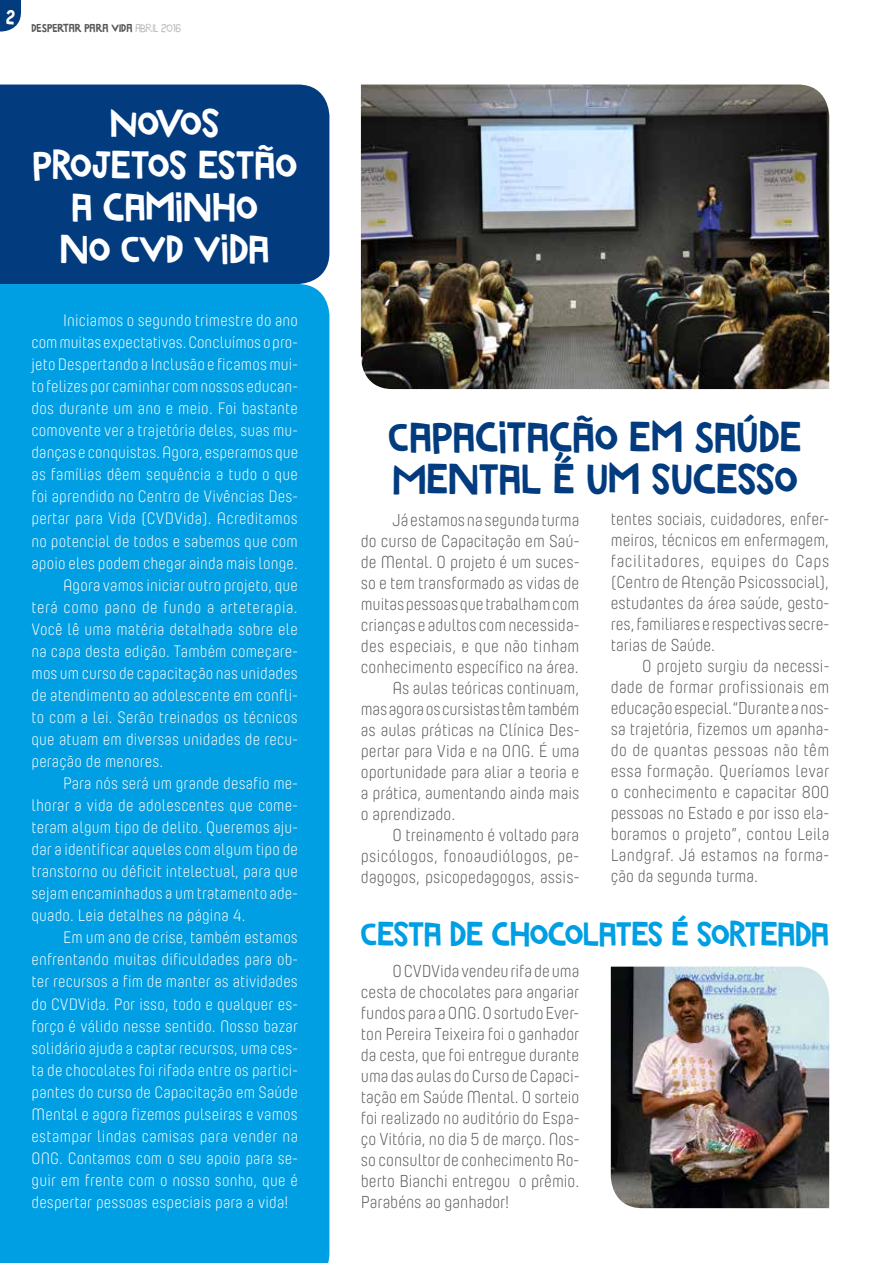
<style>
.page{position:relative;width:893px;height:1263px;background:#fff}
.page>*{position:absolute;margin:0;border:0;box-sizing:border-box;transform-origin:0 0}
.t1{font:45px/42px "Marujo";color:#023b7e}
.t2{font:42px/42px "Marujo";color:#fff;text-align:center}
.t3{font:36px "Marujo";letter-spacing:-.015em;color:#009fe3}
.t4{font:21px "Marujo";color:#fff}
.t5{font:300 17.25px/21px "Yummo";color:#575756;text-align:justify}
.t6{font:300 17.25px "Yummo";letter-spacing:.02em;color:#575756}
.t7{font:300 16.5px "Yummo";letter-spacing:.01em;color:#fff}
.t8{font:300 16.5px "Yummo";letter-spacing:.035em;color:#fff}
.t9{font:12px "Marujo";color:#575756}
.s1{font-family:"Marujo Fino";color:#b3b2b2}
</style>
<div class="page">
<svg style="left:0;top:0;width:21px;height:32px"></svg>
<div style="left:0;top:284px;width:329px;height:979px;background:#009fe3"></div>
<div style="left:0;top:85px;width:329px;height:199px;background:#023b7e"></div>
<img style="left:361px;top:85px;width:468px;height:304px">
<img style="left:611px;top:967px;width:218px;height:241px">
<p class="t4" style="left:6px;top:5px;width:11px">2</p>
<p class="t9" style="left:32px;top:20px;width:151px">DESPERTAR PARA VIDA <span class="s1">ABRIL 2016</span></p>
<h2 class="t2" style="left:32px;top:101px;width:266px">NOVOS<br>PROJETOS ESTÃO<br>A CAMINHO<br>NO CVD VIDA</h2>
<p class="t7" style="left:63px;top:310px;width:236px">Iniciamos o segundo trimestre do ano</p>
<p class="t7" style="left:32px;top:332px;width:268px">com muitas expectativas. Concluímos o pro-</p>
<p class="t7" style="left:32px;top:354px;width:268px">jeto Despertando a Inclusão e ficamos mui-</p>
<p class="t7" style="left:32px;top:376px;width:268px">to felizes por caminhar com nossos educan-</p>
<p class="t7" style="left:32px;top:398px;width:268px">dos durante um ano e meio. Foi bastante</p>
<p class="t7" style="left:32px;top:420px;width:268px">comovente ver a trajetória deles, suas mu-</p>
<p class="t7" style="left:32px;top:442px;width:268px">danças e conquistas. Agora, esperamos que</p>
<p class="t7" style="left:32px;top:464px;width:268px">as famílias dêem sequência a tudo o que</p>
<p class="t7" style="left:32px;top:486px;width:268px">foi aprendido no Centro de Vivências Des-</p>
<p class="t7" style="left:32px;top:508px;width:268px">pertar para Vida (CVDVida). Acreditamos</p>
<p class="t7" style="left:32px;top:531px;width:268px">no potencial de todos e sabemos que com</p>
<p class="t7" style="left:32px;top:553px;width:268px">apoio eles podem chegar ainda mais longe.</p>
<p class="t7" style="left:63px;top:575px;width:236px">Agora vamos iniciar outro projeto, que</p>
<p class="t8" style="left:32px;top:597px;width:268px">terá como pano de fundo a arteterapia.</p>
<p class="t7" style="left:32px;top:619px;width:268px">Você lê uma matéria detalhada sobre ele</p>
<p class="t7" style="left:32px;top:641px;width:268px">na capa desta edição. Também começare-</p>
<p class="t7" style="left:32px;top:663px;width:268px">mos um curso de capacitação nas unidades</p>
<p class="t7" style="left:32px;top:685px;width:268px">de atendimento ao adolescente em confli-</p>
<p class="t7" style="left:32px;top:707px;width:268px">to com a lei. Serão treinados os técnicos</p>
<p class="t7" style="left:32px;top:729px;width:268px">que atuam em diversas unidades de recu-</p>
<p class="t7" style="left:32px;top:751px;width:133px">peração de menores.</p>
<p class="t7" style="left:63px;top:773px;width:236px">Para nós será um grande desafio me-</p>
<p class="t7" style="left:32px;top:795px;width:268px">lhorar a vida de adolescentes que come-</p>
<p class="t7" style="left:32px;top:817px;width:268px">teram algum tipo de delito. Queremos aju-</p>
<p class="t7" style="left:32px;top:839px;width:268px">dar a identificar aqueles com algum tipo de</p>
<p class="t7" style="left:32px;top:861px;width:268px">transtorno ou déficit intelectual, para que</p>
<p class="t7" style="left:32px;top:883px;width:268px">sejam encaminhados a um tratamento ade-</p>
<p class="t7" style="left:32px;top:905px;width:215px">quado. Leia detalhes na página 4.</p>
<p class="t7" style="left:63px;top:927px;width:236px">Em um ano de crise, também estamos</p>
<p class="t7" style="left:32px;top:949px;width:268px">enfrentando muitas dificuldades para ob-</p>
<p class="t7" style="left:32px;top:971px;width:268px">ter recursos a fim de manter as atividades</p>
<p class="t7" style="left:32px;top:993px;width:268px">do CVDVida. Por isso, todo e qualquer es-</p>
<p class="t7" style="left:32px;top:1015px;width:268px">forço é válido nesse sentido. Nosso bazar</p>
<p class="t7" style="left:32px;top:1038px;width:268px">solidário ajuda a captar recursos, uma ces-</p>
<p class="t7" style="left:32px;top:1060px;width:268px">ta de chocolates foi rifada entre os partici-</p>
<p class="t7" style="left:32px;top:1082px;width:268px">pantes do curso de Capacitação em Saúde</p>
<p class="t7" style="left:32px;top:1104px;width:268px">Mental e agora fizemos pulseiras e vamos</p>
<p class="t7" style="left:32px;top:1126px;width:268px">estampar lindas camisas para vender na</p>
<p class="t7" style="left:32px;top:1148px;width:268px">ONG. Contamos com o seu apoio para se-</p>
<p class="t7" style="left:32px;top:1170px;width:268px">guir em frente com o nosso sonho, que é</p>
<p class="t7" style="left:32px;top:1192px;width:258px">despertar pessoas especiais para a vida!</p>
<h1 class="t1" style="left:389px;top:415px;width:414px">CAPACITAÇÃO EM SAÚDE<br>MENTAL É UM SUCESSO</h1>
<p class="t5" style="left:392px;top:509px;width:189px">Já estamos na segunda turma</p>
<p class="t5" style="left:361px;top:530px;width:220px">do curso de Capacitação em Saú-</p>
<p class="t5" style="left:361px;top:551px;width:220px">de Mental. O projeto é um suces-</p>
<p class="t5" style="left:361px;top:572px;width:220px">so e tem transformado as vidas de</p>
<p class="t5" style="left:361px;top:593px;width:220px">muitas pessoas que trabalham com</p>
<p class="t5" style="left:361px;top:614px;width:220px">crianças e adultos com necessida-</p>
<p class="t5" style="left:361px;top:635px;width:220px">des especiais, e que não tinham</p>
<p class="t5" style="left:361px;top:656px;width:219px">conhecimento específico na área.</p>
<p class="t5" style="left:392px;top:677px;width:188px">As aulas teóricas continuam,</p>
<p class="t5" style="left:361px;top:698px;width:220px">mas agora os cursistas têm também</p>
<p class="t5" style="left:361px;top:719px;width:220px">as aulas práticas na Clínica Des-</p>
<p class="t5" style="left:361px;top:740px;width:220px">pertar para Vida e na ONG. É uma</p>
<p class="t5" style="left:361px;top:761px;width:220px">oportunidade para aliar a teoria e</p>
<p class="t5" style="left:361px;top:782px;width:220px">a prática, aumentando ainda mais</p>
<p class="t5" style="left:361px;top:803px;width:96px">o aprendizado.</p>
<p class="t5" style="left:392px;top:824px;width:188px">O treinamento é voltado para</p>
<p class="t6" style="left:361px;top:845px;width:220px">psicólogos, fonoaudiólogos, pe-</p>
<p class="t5" style="left:361px;top:866px;width:220px">dagogos, psicopedagogos, assis-</p>
<p class="t5" style="left:611px;top:509px;width:220px">tentes sociais, cuidadores, enfer&shy;meiros, técnicos em enfermagem, facilitadores, equipes do Caps (Centro de Atenção Psicossocial), estudantes da área saúde, gesto&shy;res, familiares e respectivas secre&shy;tarias de Saúde.</p>
<p class="t5" style="left:611px;top:656px;width:220px;text-indent:31px">O projeto surgiu da necessi&shy;dade de formar profissionais em educação especial.“Durante a nos&shy;sa trajetória, fizemos um apanha&shy;do de quantas pessoas não têm essa formação. Queríamos levar o conhecimento e capacitar 800 pessoas no Estado e por isso ela&shy;boramos o projeto”, contou Leila Landgraf. Já estamos na forma&shy;ção da segunda turma.</p>
<h3 class="t3" style="left:361px;top:912px;width:470px">CESTA DE CHOCOLATES É SORTEADA</h3>
<p class="t5" style="left:361px;top:960px;width:220px;text-indent:31px">O CVDVida vendeu rifa de uma cesta de chocolates para angariar fundos para a ONG. O sortudo Ever&shy;ton Pereira Teixeira foi o ganhador da cesta, que foi entregue durante uma das aulas do Curso de Capaci&shy;tação em Saúde Mental. O sorteio foi realizado no auditório do Espa&shy;ço Vitória, no dia 5 de março. Nos&shy;so consultor de conhecimento Ro&shy;berto Bianchi entregou o prêmio.<br>Parabéns ao ganhador!</p>
</div>
